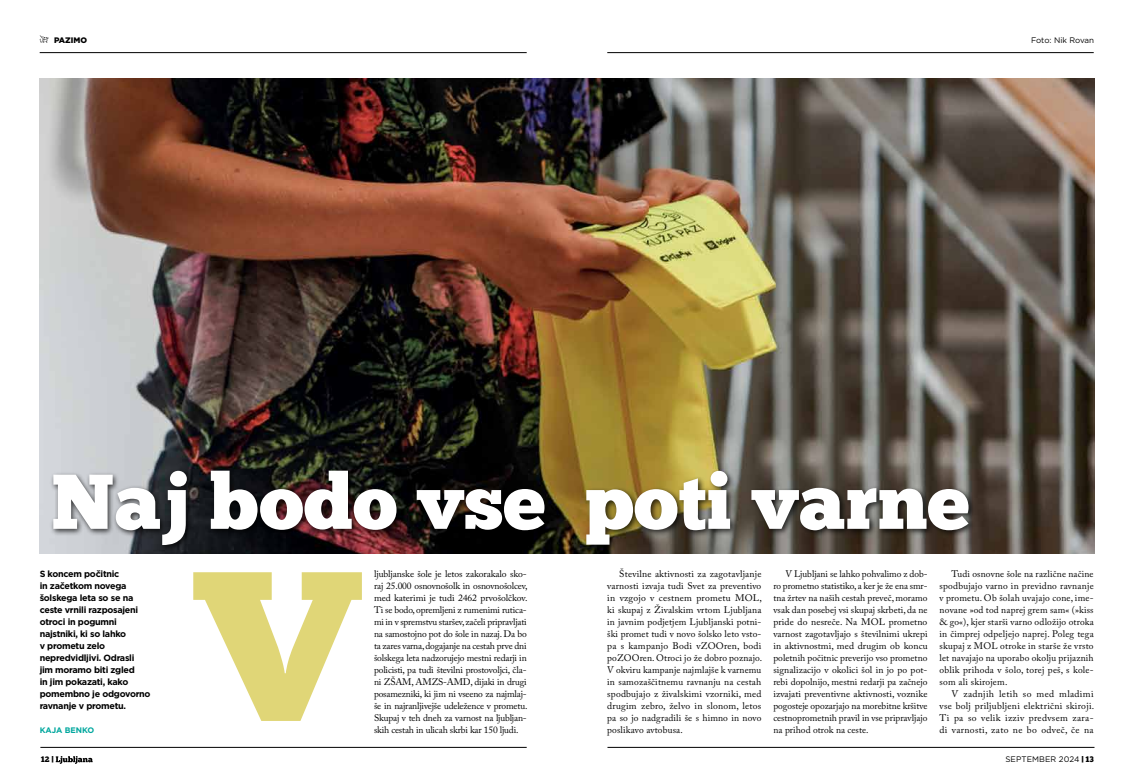
<style>
.page{position:relative;width:1134px;height:780px;background:#fff}
.page>*{position:absolute;margin:0;border:0;box-sizing:border-box;transform-origin:0 0}
.t1{font:212.6px "Chunk Five Ex";color:#e0d677}
.t2{font:77.5px "Chunk Five Ex";color:#fff}
.t3{font:9.5px/12px "Adobe Caslon Pro";letter-spacing:.015em;color:#000;text-align:justify}
.t4{font:700 9px/12px "Gotham";letter-spacing:-.03em;color:#000}
.t5{font:8px "Gotham";color:#000}
.t6{font:700 8px "Gotham";color:#00a79e}
.t7{font:900 8px "Gotham";color:#000}
.t8{font:8px "Chunk Five Ex";color:#000}
.s1{font-family:"Chunk Five Ex"}
</style>
<div class="page">
<hr style="left:40px;top:52px;width:487px;height:1px;background:#000">
<hr style="left:607px;top:52px;width:487px;height:1px;background:#000">
<hr style="left:40px;top:747px;width:487px;height:1px;background:#000">
<hr style="left:607px;top:747px;width:487px;height:1px;background:#000">
<svg style="left:56px;top:756px;width:37px;height:7px"></svg>
<svg style="left:40px;top:35px;width:9px;height:8px"></svg>
<img style="left:40px;top:78px;width:1054px;height:475px">
<div style="left:50px;top:467px;width:926px;height:85px;background:#000;opacity:.75"></div>
<p class="t7" style="left:54px;top:35px;width:34px">PAZIMO</p>
<p class="t5" style="left:1031px;top:35px;width:65px">Foto: Nik Rovan</p>
<h2 class="t2" style="left:51px;top:443px;width:920px">Naj bodo vse poti varne</h2>
<p class="t3" style="left:607px;top:567px;width:156px;text-indent:12px">Številne aktivnosti za zagotavljanje varnosti izvaja tudi Svet za preventivo in vzgojo v cestnem prometu MOL, ki skupaj z Živalskim vrtom Ljubljana in javnim podjetjem Ljubljanski potni&shy;ški promet tudi v novo šolsko leto vsto&shy;pa s kampanjo Bodi vZOOren, bodi poZOOren. Otroci jo že dobro poznajo.<br>V okviru kampanje najmlajše k varnemu in samozaščitnemu ravnanju na cestah spodbujajo z živalskimi vzorniki, med drugim zebro, želvo in slonom, letos pa so jo nadgradili še s himno in novo poslikavo avtobusa.</p>
<p class="t3" style="left:773px;top:567px;width:156px;text-indent:12px">V Ljubljani se lahko pohvalimo z dob&shy;ro prometno statistiko, a ker je že ena smr&shy;tna žrtev na naših cestah preveč, moramo vsak dan posebej vsi skupaj skrbeti, da ne pride do nesreče. Na MOL prometno varnost zagotavljajo s številnimi ukrepi in aktivnostmi, med drugim ob koncu poletnih počitnic preverijo vso prometno signalizacijo v okolici šol in jo po pot&shy;rebi dopolnijo, mestni redarji pa začnejo izvajati preventivne aktivnosti, voznike pogosteje opozarjajo na morebitne kršitve cestnoprometnih pravil in vse pripravljajo na prihod otrok na ceste.</p>
<p class="t3" style="left:939px;top:567px;width:156px;text-indent:12px">Tudi osnovne šole na različne načine spodbujajo varno in previdno ravnanje v prometu. Ob šolah uvajajo cone, ime&shy;novane »od tod naprej grem sam« (»kiss &amp; go«), kjer starši varno odložijo otroka in čimprej odpeljejo naprej. Poleg tega skupaj z MOL otroke in starše že vrsto let navajajo na uporabo okolju prijaznih oblik prihoda v šolo, torej peš, s kole&shy;som ali skirojem.</p>
<p class="t3" style="left:374px;top:567px;width:155px">ljubljanske šole je letos zakorakalo sko&shy;raj 25.000 osnovnošolk in osnovnošolcev, med katerimi je tudi 2462 prvošolčkov.<br>Ti se bodo, opremljeni z rumenimi rutica&shy;mi in v spremstvu staršev, začeli pripravljati na samostojno pot do šole in nazaj. Da bo ta zares varna, dogajanje na cestah prve dni šolskega leta nadzorujejo mestni redarji in policisti, pa tudi številni prostovoljci, čla&shy;ni ZŠAM, AMZS-AMD, dijaki in drugi posamezniki, ki jim ni vseeno za najmlaj&shy;še in najranljivejše udeležence v prometu.<br>Skupaj v teh dneh za varnost na ljubljan&shy;skih cestah in ulicah skrbi kar 150 ljudi.</p>
<p class="t4" style="left:40px;top:567px;width:112px">S koncem počitnic<br>in začetkom novega šolskega leta so se na ceste vrnili razposajeni otroci in pogumni najstniki, ki so lahko<br>v prometu zelo nepredvidljivi. Odrasli<br>jim moramo biti zgled<br>in jim pokazati, kako pomembno je odgovorno ravnanje v prometu.</p>
<p class="t6" style="left:40px;top:724px;width:56px">KAJA BENKO</p>
<h1 class="t1" style="left:195px;top:486px;width:166px">V</h1>
<p class="t3" style="left:939px;top:687px;width:156px;text-indent:12px">V zadnjih letih so med mladimi vse bolj priljubljeni električni skiroji.<br>Ti pa so velik izziv predvsem zara-</p>
<p class="t3" style="left:939px;top:723px;width:156px">di varnosti, zato ne bo odveč, če na</p>
<p class="t8" style="left:41px;top:753px;width:14px">12 |</p>
<p class="t5" style="left:1005px;top:753px;width:90px">SEPTEMBER 2024 <span class="s1">| 13</span></p>
</div>
